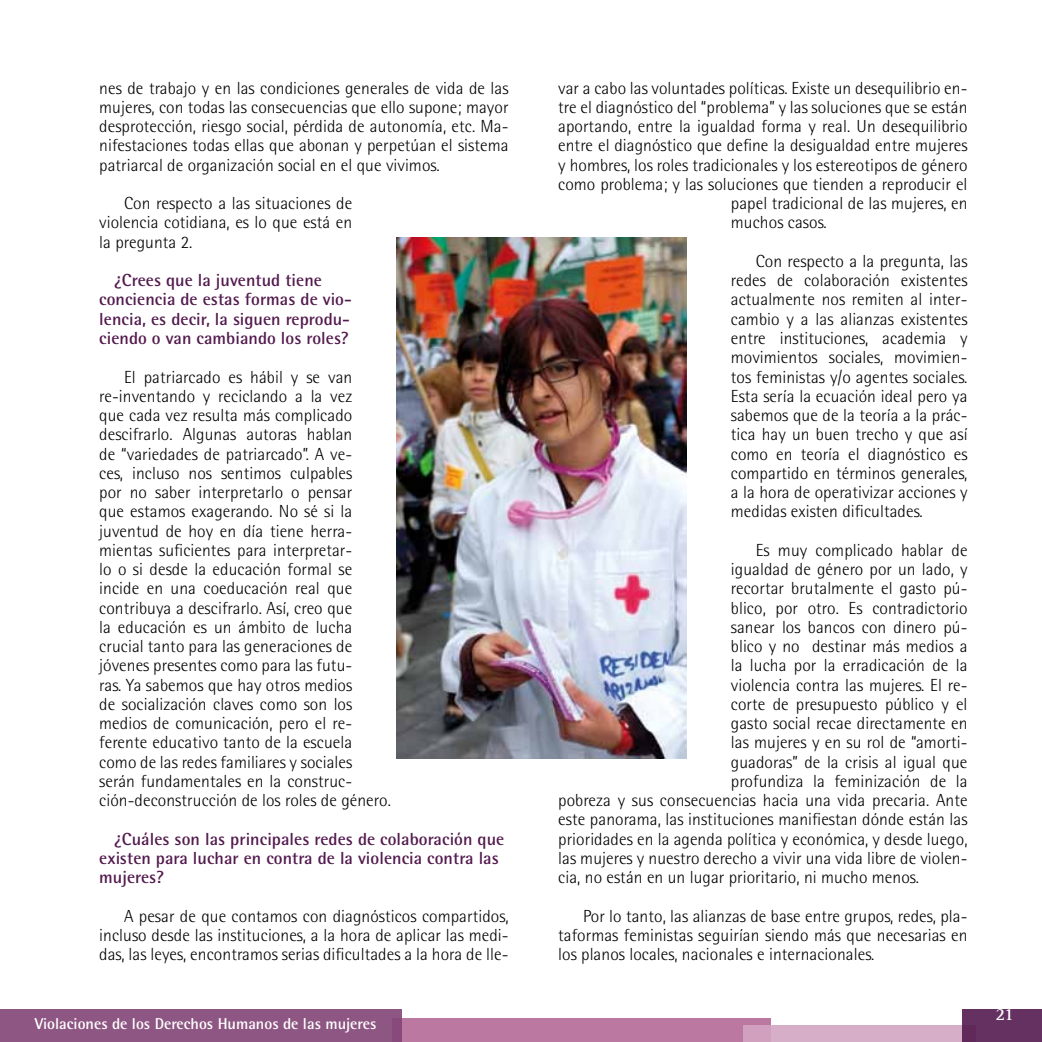
<style>
.page{position:relative;width:1042px;height:1042px;background:#fff}
.page>*{position:absolute;margin:0;border:0;box-sizing:border-box;transform-origin:0 0}
.t1{font:300 17.5px/19.2px "Rotis Semi Sans Std";letter-spacing:.005em;color:#000;text-align:justify}
.t2{font:700 17.5px/19.2px "Rotis Semi Sans Std";letter-spacing:.005em;color:#531a4e}
.t3{font:700 17.5px "Rotis Serif Std";color:#fff}
.t4{font:700 15.75px "Rotis Semi Sans Std";color:#fff}
</style>
<div class="page">
<div style="left:392px;top:1018px;width:378px;height:24px;background:#bb78a1"></div>
<div style="left:743px;top:1025px;width:232px;height:17px;background:linear-gradient(to right,#d4a8c4,#d9b1ca)"></div>
<div style="left:962px;top:1010px;width:80px;height:32px;background:#643160"></div>
<div style="left:0;top:1010px;width:402px;height:32px;background:#8e5783"></div>
<img style="left:397px;top:238px;width:289px;height:520px">
<p class="t1" style="left:99px;top:78px;width:411px">nes de trabajo y en las condiciones generales de vida de las mujeres, con todas las consecuencias que ello supone; mayor desprotección, riesgo social, pérdida de autonomía, etc. Ma&shy;nifestaciones todas ellas que abonan y perpetúan el sistema patriarcal de organización social en el que vivimos.</p>
<p class="t1" style="left:99px;top:194px;width:255px;text-indent:25px">Con respecto a las situaciones de violencia cotidiana, es lo que está en la pregunta 2.</p>
<p class="t2" style="left:99px;top:270px;width:254px;text-indent:15px">¿Crees que la juventud tiene conciencia de estas formas de vio&shy;lencia, es decir, la siguen reprodu&shy;ciendo o van cambiando los roles?</p>
<p class="t1" style="left:99px;top:367px;width:293px;text-align:left;text-indent:25px">El patriarcado es hábil y se van re-inventando y reciclando a la vez<br>que cada vez resulta más complicado descifrarlo. Algunas autoras hablan<br>de “variedades de patriarcado”. A ve-<br>ces, incluso nos sentimos culpables<br>por no saber interpretarlo o pensar<br>que estamos exagerando. No sé si la juventud de hoy en día tiene herra&shy;mientas suficientes para interpretar-<br>lo o si desde la educación formal se incide en una coeducación real que contribuya a descifrarlo. Así, creo que<br>la educación es un ámbito de lucha crucial tanto para las generaciones de jóvenes presentes como para las futu-<br>ras. Ya sabemos que hay otros medios<br>de socialización claves como son los medios de comunicación, pero el re&shy;ferente educativo tanto de la escuela como de las redes familiares y sociales serán fundamentales en la construc&shy;ción-deconstrucción de los roles de género.</p>
<p class="t2" style="left:99px;top:829px;width:406px;text-indent:15px">¿Cuáles son las principales redes de colaboración que existen para luchar en contra de la violencia contra las mujeres?</p>
<p class="t1" style="left:99px;top:906px;width:411px;text-indent:25px">A pesar de que contamos con diagnósticos compartidos, incluso desde las instituciones, a la hora de aplicar las medi&shy;das, las leyes, encontramos serias dificultades a la hora de lle-</p>
<p class="t4" style="left:35px;top:1014px;width:343px">Violaciones de los Derechos Humanos de las mujeres</p>
<p class="t1" style="left:558px;top:78px;width:411px">var a cabo las voluntades políticas. Existe un desequilibrio en-</p>
<p class="t1" style="left:558px;top:97px;width:411px">tre el diagnóstico del “problema” y las soluciones que se están</p>
<p class="t1" style="left:558px;top:117px;width:411px">aportando, entre la igualdad forma y real. Un desequilibrio</p>
<p class="t1" style="left:558px;top:136px;width:411px">entre el diagnóstico que define la desigualdad entre mujeres</p>
<p class="t1" style="left:558px;top:155px;width:411px">y hombres, los roles tradicionales y los estereotipos de género</p>
<p class="t1" style="left:558px;top:174px;width:411px">como problema; y las soluciones que tienden a reproducir el</p>
<p class="t1" style="left:731px;top:194px;width:238px">papel tradicional de las mujeres, en</p>
<p class="t1" style="left:731px;top:213px;width:97px">muchos casos.</p>
<p class="t1" style="left:731px;top:251px;width:238px;text-indent:25px">Con respecto a la pregunta, las redes de colaboración existentes actualmente nos remiten al inter&shy;cambio y a las alianzas existentes entre instituciones, academia y movimientos sociales, movimien&shy;tos feministas y/o agentes sociales.<br>Esta sería la ecuación ideal pero ya sabemos que de la teoría a la prác&shy;tica hay un buen trecho y que así como en teoría el diagnóstico es compartido en términos generales, a la hora de operativizar acciones y medidas existen dificultades.</p>
<p class="t1" style="left:755px;top:540px;width:213px">Es muy complicado hablar de</p>
<p class="t1" style="left:731px;top:559px;width:238px">igualdad de género por un lado, y</p>
<p class="t1" style="left:731px;top:579px;width:238px">recortar brutalmente el gasto pú-</p>
<p class="t1" style="left:731px;top:598px;width:238px">blico, por otro. Es contradictorio</p>
<p class="t1" style="left:731px;top:617px;width:238px">sanear los bancos con dinero pú-</p>
<p class="t1" style="left:731px;top:636px;width:238px">blico y no destinar más medios a</p>
<p class="t1" style="left:731px;top:656px;width:238px">la lucha por la erradicación de la</p>
<p class="t1" style="left:731px;top:675px;width:238px">violencia contra las mujeres. El re-</p>
<p class="t1" style="left:731px;top:694px;width:238px">corte de presupuesto público y el</p>
<p class="t1" style="left:731px;top:713px;width:238px">gasto social recae directamente en</p>
<p class="t1" style="left:731px;top:733px;width:238px">las mujeres y en su rol de “amorti-</p>
<p class="t1" style="left:731px;top:752px;width:238px">guadoras” de la crisis al igual que</p>
<p class="t1" style="left:731px;top:771px;width:238px">profundiza la feminización de la</p>
<p class="t1" style="left:558px;top:790px;width:411px">pobreza y sus consecuencias hacia una vida precaria. Ante</p>
<p class="t1" style="left:558px;top:810px;width:411px">este panorama, las instituciones manifiestan dónde están las</p>
<p class="t1" style="left:558px;top:829px;width:411px">prioridades en la agenda política y económica, y desde luego,</p>
<p class="t1" style="left:558px;top:848px;width:411px">las mujeres y nuestro derecho a vivir una vida libre de violen-</p>
<p class="t1" style="left:558px;top:867px;width:362px">cia, no están en un lugar prioritario, ni mucho menos.</p>
<p class="t1" style="left:558px;top:906px;width:411px;text-indent:25px">Por lo tanto, las alianzas de base entre grupos, redes, pla&shy;taformas feministas seguirían siendo más que necesarias en los planos locales, nacionales e internacionales.</p>
<p class="t3" style="left:995px;top:1003px;width:20px">21</p>
</div>
